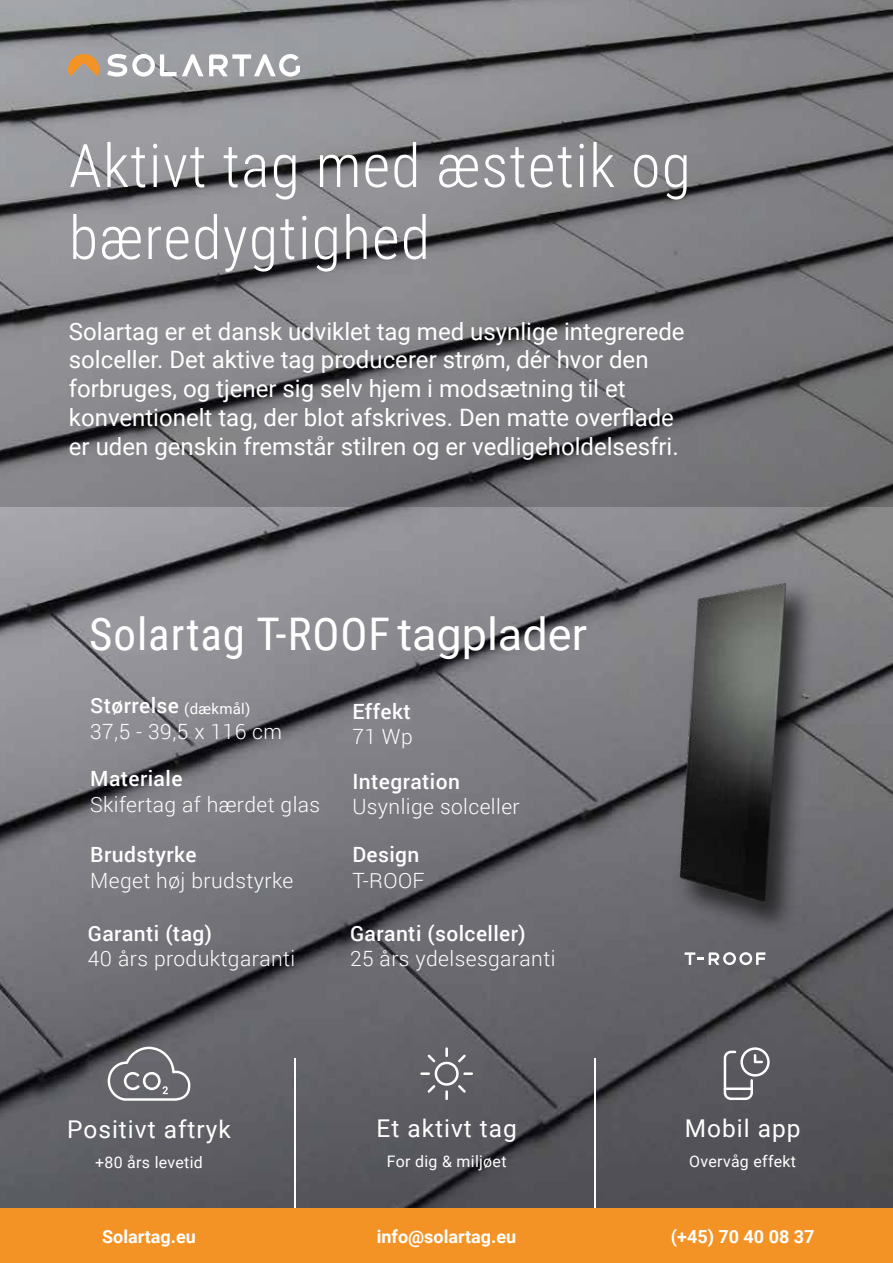
<style>
.page{position:relative;width:893px;height:1263px;background:#fff}
.page>*{position:absolute;margin:0;border:0;box-sizing:border-box;transform-origin:0 0}
.t1{font:300 60px/72px "Roboto Condensed";letter-spacing:.02em;color:#fff}
.t2{font:45px "Roboto Condensed";letter-spacing:.02em;color:#fff}
.t3{font:24.45px "Roboto";letter-spacing:.04em;color:#fff}
.t4{font:24px/28.8px "Roboto";color:#fff}
.t5{font:300 21px "Roboto";letter-spacing:.02em;color:#fff}
.t6{font:500 21px "Roboto";letter-spacing:.02em;color:#fff}
.t7{font:700 18px "Roboto";color:#fff}
.t8{font:15.9px "Roboto";letter-spacing:.02em;color:#fff}
.t9{font:15px "Roboto";letter-spacing:.02em;color:#fff}
.s1{font-family:"Roboto"}
</style>
<div class="page">
<img style="left:0;top:506px;width:893px;height:703px">
<svg style="left:0;top:0;width:893px;height:506px;background:#7b7b7f"></svg>
<svg style="left:685px;top:952px;width:80px;height:13px"></svg>
<svg style="left:420px;top:1047px;width:53px;height:53px;background:#737378"></svg>
<svg style="left:724px;top:1047px;width:46px;height:53px"></svg>
<svg style="left:107px;top:54px;width:193px;height:23px"></svg>
<svg style="left:68px;top:54px;width:31px;height:23px"></svg>
<hr style="left:294px;top:1058px;width:2px;height:175px;background:#fff">
<hr style="left:594px;top:1058px;width:2px;height:175px;background:#fff">
<div style="left:0;top:1209px;width:893px;height:54px;background:#f49325"></div>
<svg style="left:107px;top:1047px;width:83px;height:54px;background:#7e7e82"></svg>
<img style="left:627px;top:570px;width:217px;height:372px">
<h1 class="t1" style="left:69px;top:127px;width:623px">Aktivt tag med æstetik og bæredygtighed</h1>
<p class="t4" style="left:69px;top:316px;width:617px">Solartag er et dansk udviklet tag med usynlige integrerede solceller. Det aktive tag producerer strøm, dér hvor den forbruges, og tjener sig selv hjem i modsætning til et konventionelt tag, der blot afskrives. Den matte overflade er uden genskin fremstår stilren og er vedligeholdelsesfri.</p>
<h2 class="t2" style="left:89px;top:602px;width:499px">Solartag T-ROOF <span class="s1">tagplader</span></h2>
<p class="t6" style="left:90px;top:691px;width:90px">Størrelse</p>
<p class="t5" style="left:90px;top:716px;width:193px">37,5 - 39,5 x 116 cm</p>
<p class="t9" style="left:184px;top:698px;width:68px">(dækmål)</p>
<p class="t6" style="left:352px;top:697px;width:60px">Effekt</p>
<p class="t5" style="left:352px;top:722px;width:62px">71 Wp</p>
<p class="t6" style="left:90px;top:764px;width:94px">Materiale</p>
<p class="t5" style="left:90px;top:790px;width:232px">Skifertag af hærdet glas</p>
<p class="t6" style="left:90px;top:840px;width:108px">Brudstyrke</p>
<p class="t5" style="left:90px;top:866px;width:205px">Meget høj brudstyrke</p>
<p class="t6" style="left:88px;top:918px;width:126px">Garanti (tag)</p>
<p class="t5" style="left:88px;top:944px;width:209px">40 års produktgaranti</p>
<p class="t6" style="left:352px;top:766px;width:109px">Integration</p>
<p class="t5" style="left:352px;top:792px;width:169px">Usynlige solceller</p>
<p class="t6" style="left:352px;top:840px;width:69px">Design</p>
<p class="t5" style="left:352px;top:866px;width:74px">T-ROOF</p>
<p class="t6" style="left:350px;top:918px;width:177px">Garanti (solceller)</p>
<p class="t5" style="left:350px;top:944px;width:207px">25 års ydelsesgaranti</p>
<p class="t3" style="left:67px;top:1112px;width:165px">Positivt aftryk</p>
<p class="t8" style="left:95px;top:1151px;width:109px">+80 års levetid</p>
<p class="t3" style="left:376px;top:1111px;width:142px">Et aktivt tag</p>
<p class="t3" style="left:685px;top:1111px;width:117px">Mobil app</p>
<p class="t8" style="left:387px;top:1150px;width:121px">For dig &amp; miljøet</p>
<p class="t8" style="left:689px;top:1150px;width:108px">Overvåg effekt</p>
<p class="t7" style="left:102px;top:1223px;width:95px">Solartag.eu</p>
<p class="t7" style="left:377px;top:1223px;width:141px">info@solartag.eu</p>
<p class="t7" style="left:671px;top:1223px;width:145px">(+45) 70 40 08 37</p>
</div>
